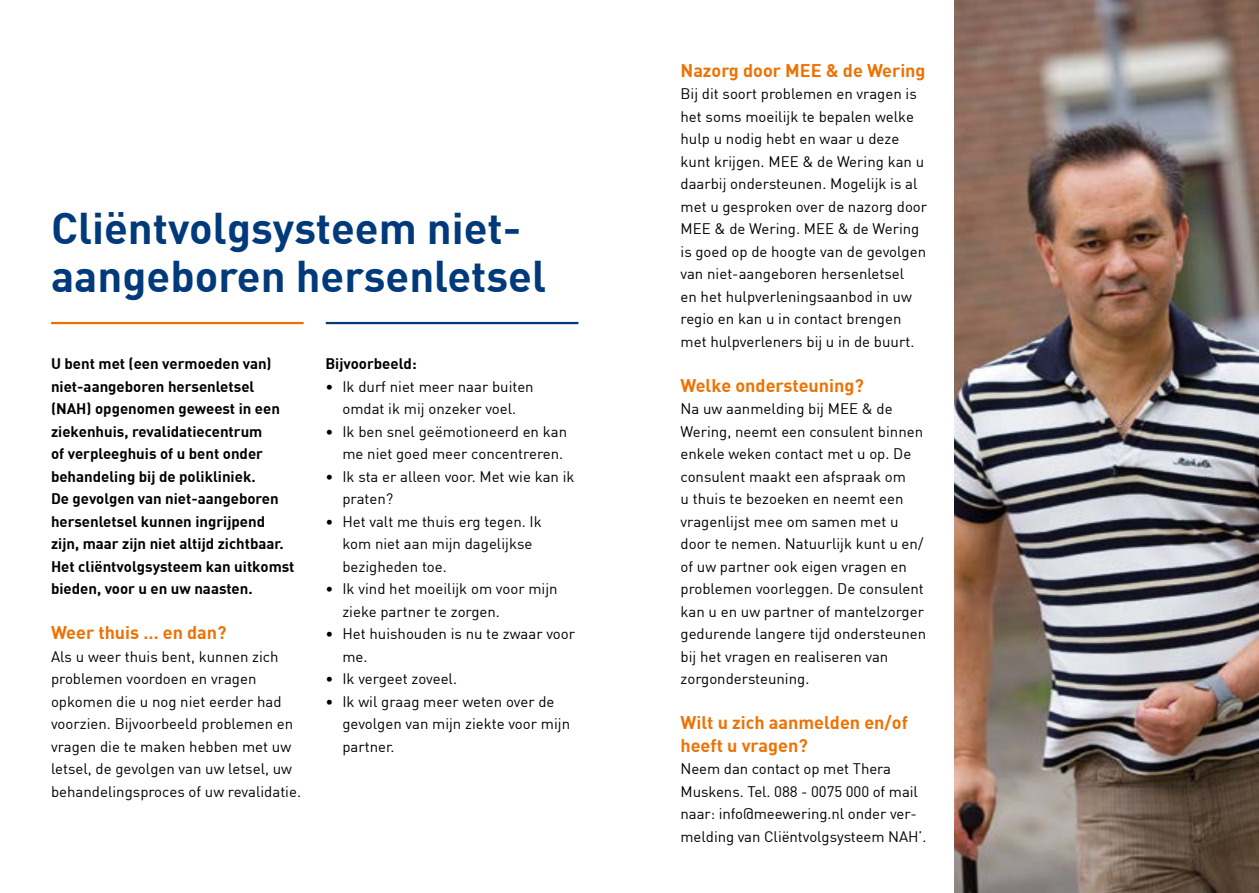
<style>
.page{position:relative;width:1259px;height:893px;background:#fff}
.page>*{position:absolute;margin:0;border:0;box-sizing:border-box;transform-origin:0 0}
.t1{font:700 43.5px/48px "DIN";color:#003a7a}
.t2{font:700 18px/22.5px "DIN";color:#ee7203}
.t3{font:15px/22.5px "DIN";color:#000}
.t4{font:700 15px/22.5px "DIN";color:#000}
</style>
<div class="page">
<img style="left:955px;top:0;width:304px;height:893px">
<hr style="left:51px;top:322px;width:253px;height:2px;background:#ee7203">
<hr style="left:326px;top:322px;width:252px;height:2px;background:#003a7a">
<h1 class="t1" style="left:51px;top:203px;width:497px">Cliëntvolgsysteem niet&shy;aangeboren hersenletsel</h1>
<p class="t4" style="left:51px;top:352px;width:245px">U bent met (een vermoeden van) niet-aangeboren hersenletsel (NAH) opgenomen geweest in een ziekenhuis, revalidatiecentrum<br>of verpleeghuis of u bent onder behandeling bij de polikliniek.<br>De gevolgen van niet-aangeboren hersenletsel kunnen ingrijpend zijn, maar zijn niet altijd zichtbaar.<br>Het cliëntvolgsysteem kan uitkomst bieden, voor u en uw naasten.</p>
<p class="t2" style="left:51px;top:620px;width:177px">Weer thuis … en dan?</p>
<p class="t3" style="left:51px;top:645px;width:252px">Als u weer thuis bent, kunnen zich problemen voordoen en vragen opkomen die u nog niet eerder had voorzien. Bijvoorbeeld problemen en vragen die te maken hebben met uw letsel, de gevolgen van uw letsel, uw behandelingsproces of uw revalidatie.</p>
<p class="t4" style="left:325px;top:352px;width:93px">Bijvoorbeeld:</p>
<p class="t3" style="left:325px;top:375px;width:210px;text-align:center">• Ik durf niet meer naar buiten omdat ik mij onzeker voel.</p>
<p class="t3" style="left:325px;top:420px;width:243px;text-align:right">• Ik ben snel geëmotioneerd en kan me niet goed meer concentreren.</p>
<p class="t3" style="left:342px;top:465px;width:234px;text-indent:-17px">• Ik sta er alleen voor. Met wie kan ik praten?</p>
<p class="t3" style="left:342px;top:510px;width:201px;text-indent:-17px">• Het valt me thuis erg tegen. Ik kom niet aan mijn dagelijkse bezigheden toe.</p>
<p class="t3" style="left:342px;top:577px;width:217px;text-indent:-17px">• Ik vind het moeilijk om voor mijn zieke partner te zorgen.</p>
<p class="t3" style="left:342px;top:622px;width:234px;text-indent:-17px">• Het huishouden is nu te zwaar voor me.</p>
<p class="t3" style="left:325px;top:667px;width:133px">• Ik vergeet zoveel.</p>
<p class="t3" style="left:342px;top:690px;width:229px;text-indent:-17px">• Ik wil graag meer weten over de gevolgen van mijn ziekte voor mijn partner.</p>
<p class="t2" style="left:680px;top:58px;width:246px">Nazorg door MEE &amp; de Wering</p>
<p class="t3" style="left:680px;top:82px;width:248px">Bij dit soort problemen en vragen is het soms moeilijk te bepalen welke hulp u nodig hebt en waar u deze kunt krijgen. MEE &amp; de Wering kan u daarbij ondersteunen. Mogelijk is al met u gesproken over de nazorg door MEE &amp; de Wering. MEE &amp; de Wering is goed op de hoogte van de gevolgen van niet-aangeboren hersenletsel<br>en het hulpverleningsaanbod in uw regio en kan u in contact brengen met hulpverleners bij u in de buurt.</p>
<p class="t2" style="left:680px;top:373px;width:185px">Welke ondersteuning?</p>
<p class="t3" style="left:680px;top:397px;width:247px">Na uw aanmelding bij MEE &amp; de<br>Wering, neemt een consulent binnen enkele weken contact met u op. De consulent maakt een afspraak om<br>u thuis te bezoeken en neemt een vragenlijst mee om samen met u door te nemen. Natuurlijk kunt u en/ of uw partner ook eigen vragen en problemen voorleggen. De consulent kan u en uw partner of mantelzorger gedurende langere tijd ondersteunen bij het vragen en realiseren van zorgondersteuning.</p>
<p class="t2" style="left:680px;top:710px;width:229px">Wilt u zich aanmelden en/of heeft u vragen?</p>
<p class="t3" style="left:680px;top:757px;width:247px">Neem dan contact op met Thera Muskens. Tel. 088 - 0075 000 of mail naar: info@meewering.nl onder ver&shy;melding van Cliëntvolgsysteem NAH’.</p>
</div>
